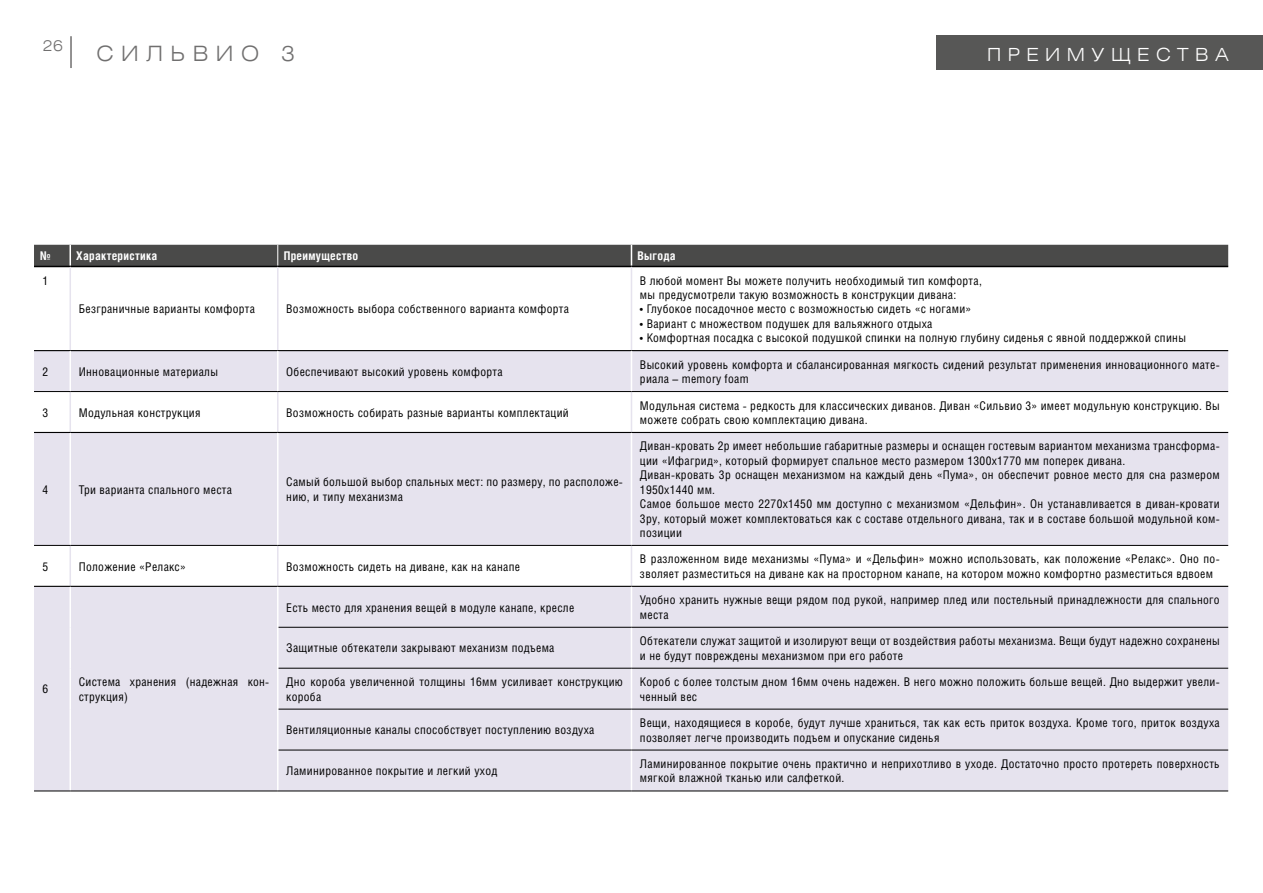
<style>
.page{position:relative;width:1263px;height:893px;background:#fff}
.page>*{position:absolute;margin:0;border:0;box-sizing:border-box;transform-origin:0 0}
.t1{font:21px "Helios Ext Light C";letter-spacing:.36em;color:#706f6f}
.t2{font:18px "Helios Ext Light C";letter-spacing:.36em;color:#fff}
.t3{font:15px "Helios Ext Light C";color:#706f6f}
.t4{font:12px/14.4px "Helios Cond C";letter-spacing:.025em;color:#000}
.t5{font:700 12px "Helios Cond C";letter-spacing:.025em;color:#fff}
</style>
<div class="page">
<div style="left:936px;top:35px;width:327px;height:35px;background:#575756"></div>
<svg style="left:34px;top:351px;width:1194px;height:440px;fill:#e6e3ee"></svg>
<div style="left:34px;top:245px;width:1194px;height:21px;background:#4a4a49"></div>
<hr style="left:34px;top:266px;width:36px;height:1px;background:#000">
<hr style="left:70px;top:266px;width:208px;height:1px;background:#000">
<hr style="left:278px;top:266px;width:353px;height:1px;background:#000">
<hr style="left:631px;top:266px;width:597px;height:1px;background:#000">
<hr style="left:70px;top:267px;width:1px;height:83px;background:#e6e3ee">
<hr style="left:277px;top:267px;width:2px;height:83px;background:#e6e3ee">
<hr style="left:631px;top:267px;width:1px;height:83px;background:#e6e3ee">
<hr style="left:70px;top:392px;width:1px;height:40px;background:#e6e3ee">
<hr style="left:277px;top:392px;width:2px;height:40px;background:#e6e3ee">
<hr style="left:631px;top:392px;width:1px;height:40px;background:#e6e3ee">
<hr style="left:70px;top:546px;width:1px;height:40px;background:#e6e3ee">
<hr style="left:277px;top:546px;width:2px;height:40px;background:#e6e3ee">
<hr style="left:631px;top:546px;width:1px;height:40px;background:#e6e3ee">
<hr style="left:34px;top:350px;width:36px;height:1px;background:#000">
<hr style="left:70px;top:350px;width:208px;height:1px;background:#000">
<hr style="left:278px;top:350px;width:353px;height:1px;background:#000">
<hr style="left:631px;top:350px;width:597px;height:1px;background:#000">
<hr style="left:70px;top:351px;width:1px;height:40px;background:#fff">
<hr style="left:277px;top:351px;width:2px;height:40px;background:#fff">
<hr style="left:631px;top:351px;width:1px;height:40px;background:#fff">
<hr style="left:34px;top:391px;width:36px;height:1px;background:#000">
<hr style="left:70px;top:391px;width:208px;height:1px;background:#000">
<hr style="left:278px;top:391px;width:353px;height:1px;background:#000">
<hr style="left:631px;top:391px;width:597px;height:1px;background:#000">
<hr style="left:34px;top:432px;width:36px;height:1px;background:#000">
<hr style="left:70px;top:432px;width:208px;height:1px;background:#000">
<hr style="left:278px;top:432px;width:353px;height:1px;background:#000">
<hr style="left:631px;top:432px;width:597px;height:1px;background:#000">
<hr style="left:70px;top:433px;width:1px;height:112px;background:#fff">
<hr style="left:277px;top:433px;width:2px;height:112px;background:#fff">
<hr style="left:631px;top:433px;width:1px;height:112px;background:#fff">
<hr style="left:34px;top:545px;width:36px;height:1px;background:#000">
<hr style="left:70px;top:545px;width:208px;height:1px;background:#000">
<hr style="left:278px;top:545px;width:353px;height:1px;background:#000">
<hr style="left:631px;top:545px;width:597px;height:1px;background:#000">
<hr style="left:34px;top:586px;width:36px;height:1px;background:#000">
<hr style="left:70px;top:586px;width:208px;height:1px;background:#000">
<hr style="left:278px;top:586px;width:353px;height:1px;background:#000">
<hr style="left:631px;top:586px;width:597px;height:1px;background:#000">
<hr style="left:70px;top:587px;width:1px;height:40px;background:#fff">
<hr style="left:70px;top:627px;width:1px;height:41px;background:#fff">
<hr style="left:70px;top:668px;width:1px;height:41px;background:#fff">
<hr style="left:70px;top:709px;width:1px;height:41px;background:#fff">
<hr style="left:70px;top:750px;width:1px;height:41px;background:#fff">
<hr style="left:277px;top:587px;width:2px;height:40px;background:#fff">
<hr style="left:277px;top:627px;width:2px;height:41px;background:#fff">
<hr style="left:277px;top:668px;width:2px;height:41px;background:#fff">
<hr style="left:277px;top:709px;width:2px;height:41px;background:#fff">
<hr style="left:277px;top:750px;width:2px;height:41px;background:#fff">
<hr style="left:631px;top:587px;width:1px;height:40px;background:#fff">
<hr style="left:631px;top:628px;width:1px;height:40px;background:#fff">
<hr style="left:631px;top:669px;width:1px;height:40px;background:#fff">
<hr style="left:631px;top:709px;width:1px;height:41px;background:#fff">
<hr style="left:631px;top:750px;width:1px;height:41px;background:#fff">
<hr style="left:34px;top:791px;width:36px;height:1px;background:#000">
<hr style="left:70px;top:791px;width:208px;height:1px;background:#000">
<hr style="left:279px;top:627px;width:352px;height:1px;background:#000">
<hr style="left:279px;top:668px;width:352px;height:1px;background:#000">
<hr style="left:279px;top:709px;width:352px;height:1px;background:#000">
<hr style="left:279px;top:750px;width:352px;height:1px;background:#000">
<hr style="left:278px;top:791px;width:353px;height:1px;background:#000">
<hr style="left:631px;top:627px;width:597px;height:1px;background:#000">
<hr style="left:631px;top:668px;width:597px;height:1px;background:#000">
<hr style="left:631px;top:709px;width:597px;height:1px;background:#000">
<hr style="left:631px;top:750px;width:597px;height:1px;background:#000">
<hr style="left:631px;top:791px;width:597px;height:1px;background:#000">
<hr style="left:70px;top:36px;width:2px;height:32px;background:#706f6f">
<p class="t3" style="left:43px;top:36px;width:22px">26</p>
<h1 class="t1" style="left:97px;top:41px;width:200px">СИЛЬВИО 3</h1>
<h2 class="t2" style="left:987px;top:43px;width:243px">ПРЕИМУЩЕСТВА</h2>
<p class="t5" style="left:40px;top:249px;width:12px">№</p>
<p class="t5" style="left:76px;top:249px;width:82px">Характеристика</p>
<p class="t5" style="left:284px;top:249px;width:76px">Преимущество</p>
<p class="t5" style="left:637px;top:249px;width:40px">Выгода</p>
<p class="t4" style="left:43px;top:273px;width:7px">1</p>
<p class="t4" style="left:79px;top:302px;width:178px">Безграничные варианты комфорта</p>
<p class="t4" style="left:286px;top:302px;width:284px">Возможность выбора собственного варианта комфорта</p>
<p class="t4" style="left:640px;top:273px;width:343px">В любой момент Вы можете получить необходимый тип комфорта, мы предусмотрели такую возможность в конструкции дивана:</p>
<p class="t4" style="left:640px;top:302px;width:333px">• Глубокое посадочное место с возможностью сидеть «с ногами»</p>
<p class="t4" style="left:640px;top:316px;width:294px">• Вариант с множеством подушек для вальяжного отдыха</p>
<p class="t4" style="left:640px;top:330px;width:547px">• Комфортная посадка с высокой подушкой спинки на полную глубину сиденья с явной поддержкой спины</p>
<p class="t4" style="left:43px;top:364px;width:7px">2</p>
<p class="t4" style="left:79px;top:364px;width:141px">Инновационные материалы</p>
<p class="t4" style="left:286px;top:364px;width:218px">Обеспечивают высокий уровень комфорта</p>
<p class="t4" style="left:640px;top:357px;width:581px">Высокий уровень комфорта и сбалансированная мягкость сидений результат применения инновационного мате&shy;риала – memory foam</p>
<p class="t4" style="left:43px;top:405px;width:7px">3</p>
<p class="t4" style="left:79px;top:405px;width:123px">Модульная конструкция</p>
<p class="t4" style="left:286px;top:405px;width:284px">Возможность собирать разные варианты комплектаций</p>
<p class="t4" style="left:640px;top:398px;width:581px">Модульная система - редкость для классических диванов. Диван «Сильвио 3» имеет модульную конструкцию. Вы можете собрать свою комплектацию дивана.</p>
<p class="t4" style="left:43px;top:482px;width:7px">4</p>
<p class="t4" style="left:79px;top:482px;width:155px">Три варианта спального места</p>
<p class="t4" style="left:286px;top:475px;width:338px">Самый большой выбор спальных мест: по размеру, по расположе&shy;нию, и типу механизма</p>
<p class="t4" style="left:640px;top:439px;width:581px">Диван-кровать 2р имеет небольшие габаритные размеры и оснащен гостевым вариантом механизма трансформа&shy;ции «Ифагрид», который формирует спальное место размером 1300х1770 мм поперек дивана.<br>Диван-кровать 3р оснащен механизмом на каждый день «Пума», он обеспечит ровное место для сна размером 1950х1440 мм.<br>Самое большое место 2270х1450 мм доступно с механизмом «Дельфин». Он устанавливается в диван-кровати 3ру, который может комплектоваться как с составе отдельного дивана, так и в составе большой модульной ком&shy;позиции</p>
<p class="t4" style="left:43px;top:559px;width:7px">5</p>
<p class="t4" style="left:79px;top:559px;width:109px">Положение «Релакс»</p>
<p class="t4" style="left:286px;top:559px;width:235px">Возможность сидеть на диване, как на канапе</p>
<p class="t4" style="left:640px;top:552px;width:581px">В разложенном виде механизмы «Пума» и «Дельфин» можно использовать, как положение «Релакс». Оно по&shy;зволяет разместиться на диване как на просторном канапе, на котором можно комфортно разместиться вдвоем</p>
<p class="t4" style="left:43px;top:682px;width:7px">6</p>
<p class="t4" style="left:79px;top:674px;width:192px">Система хранения (надежная кон&shy;струкция)</p>
<p class="t4" style="left:286px;top:600px;width:290px">Есть место для хранения вещей в модуле канапе, кресле</p>
<p class="t4" style="left:640px;top:593px;width:581px">Удобно хранить нужные вещи рядом под рукой, например плед или постельный принадлежности для спального места</p>
<p class="t4" style="left:286px;top:641px;width:270px">Защитные обтекатели закрывают механизм подъема</p>
<p class="t4" style="left:640px;top:634px;width:581px">Обтекатели служат защитой и изолируют вещи от воздействия работы механизма. Вещи будут надежно сохранены и не будут повреждены механизмом при его работе</p>
<p class="t4" style="left:286px;top:674px;width:338px">Дно короба увеличенной толщины 16мм усиливает конструкцию короба</p>
<p class="t4" style="left:640px;top:674px;width:581px">Короб с более толстым дном 16мм очень надежен. В него можно положить больше вещей. Дно выдержит увели&shy;ченный вес</p>
<p class="t4" style="left:286px;top:723px;width:310px">Вентиляционные каналы способствует поступлению воздуха</p>
<p class="t4" style="left:640px;top:715px;width:581px">Вещи, находящиеся в коробе, будут лучше храниться, так как есть приток воздуха. Кроме того, приток воздуха позволяет легче производить подъем и опускание сиденья</p>
<p class="t4" style="left:286px;top:763px;width:213px">Ламинированное покрытие и легкий уход</p>
<p class="t4" style="left:640px;top:756px;width:581px">Ламинированное покрытие очень практично и неприхотливо в уходе. Достаточно просто протереть поверхность мягкой влажной тканью или салфеткой.</p>
</div>
